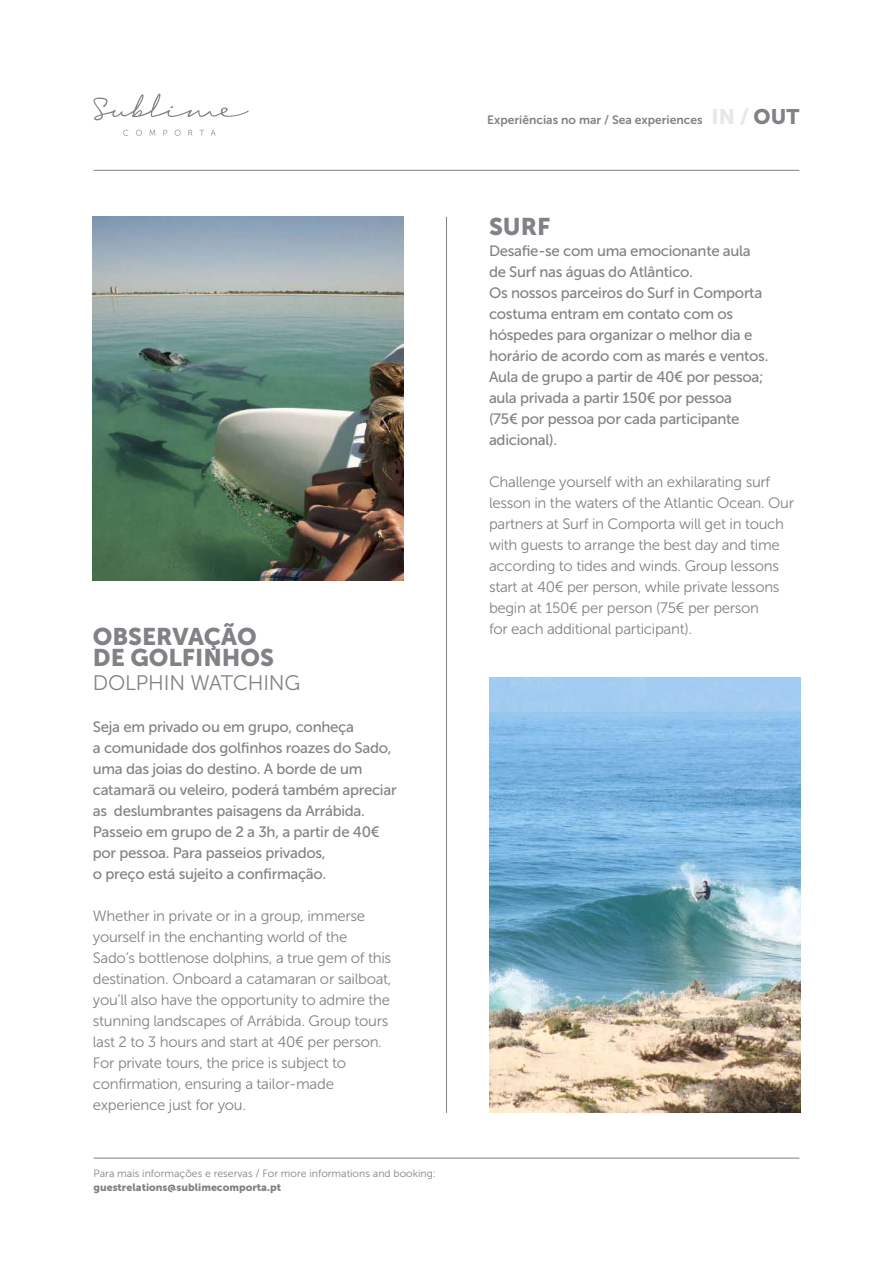
<style>
.page{position:relative;width:893px;height:1263px;background:#fff}
.page>*{position:absolute;margin:0;border:0;box-sizing:border-box;transform-origin:0 0}
.t1{font:24px/21px "Museo Sans 900";color:#808285}
.t2{font:21px "Museo Sans 300";letter-spacing:-.01em;color:#808285}
.t3{font:15px/21px "Museo Sans 300";letter-spacing:-.02em;color:#808285}
.t4{font:15px/21px "Museo Sans 500";letter-spacing:-.02em;color:#808285}
.t5{font:12.15px "Museo Sans 700";color:#808285}
.t6{font:10.5px "Museo Sans 300";color:#808285}
.t7{font:10.5px "Museo Sans 900";color:#808285}
.s1{font-family:"Museo Sans 900";font-size:21px;color:#e6e7e9}
.s2{font-family:"Museo Sans 900";font-size:21px}
</style>
<div class="page">
<hr style="left:94px;top:1158px;width:705px;height:1px;background:#808285">
<hr style="left:94px;top:170px;width:705px;height:1px;background:#808285">
<svg style="left:94px;top:94px;width:155px;height:26px"></svg>
<svg style="left:123px;top:130px;width:5px;height:6px"></svg>
<svg style="left:136px;top:130px;width:6px;height:6px"></svg>
<svg style="left:150px;top:130px;width:5px;height:6px"></svg>
<svg style="left:163px;top:130px;width:4px;height:6px"></svg>
<svg style="left:175px;top:130px;width:6px;height:6px"></svg>
<svg style="left:188px;top:130px;width:4px;height:6px"></svg>
<svg style="left:200px;top:130px;width:4px;height:6px"></svg>
<svg style="left:211px;top:130px;width:5px;height:6px"></svg>
<img style="left:93px;top:217px;width:311px;height:364px">
<img style="left:489px;top:677px;width:311px;height:436px">
<hr style="left:446px;top:217px;width:1px;height:896px;background:#808285">
<h1 class="t1" style="left:93px;top:626px;width:183px">OBSERVAÇÃO<br>DE GOLFINHOS</h1>
<h2 class="t2" style="left:93px;top:672px;width:209px">DOLPHIN WATCHING</h2>
<p class="t4" style="left:93px;top:716px;width:305px">Seja em privado ou em grupo, conheça<br>a comunidade dos golfinhos roazes do Sado, uma das joias do destino. A borde de um catamarã ou veleiro, poderá também apreciar as deslumbrantes paisagens da Arrábida.<br>Passeio em grupo de 2 a 3h, a partir de 40€ por pessoa. Para passeios privados,<br>o preço está sujeito a confirmação.</p>
<p class="t3" style="left:93px;top:906px;width:300px">Whether in private or in a group, immerse yourself in the enchanting world of the Sado’s bottlenose dolphins, a true gem of this destination. Onboard a catamaran or sailboat, you’ll also have the opportunity to admire the stunning landscapes of Arrábida. Group tours last 2 to 3 hours and start at 40€ per person.<br>For private tours, the price is subject to confirmation, ensuring a tailor-made experience just for you.</p>
<p class="t6" style="left:94px;top:1168px;width:344px">Para mais informações e reservas / For more informations and booking:</p>
<p class="t7" style="left:94px;top:1181px;width:189px">guestrelations@sublimecomporta.pt</p>
<p class="t5" style="left:487px;top:113px;width:314px">Experiências no mar / Sea experiences <span class="s1">IN /</span> <span class="s2">OUT</span></p>
<h1 class="t1" style="left:489px;top:216px;width:63px">SURF</h1>
<p class="t4" style="left:489px;top:240px;width:281px">Desafie-se com uma emocionante aula de Surf nas águas do Atlântico.<br>Os nossos parceiros do Surf in Comporta costuma entram em contato com os hóspedes para organizar o melhor dia e horário de acordo com as marés e ventos.<br>Aula de grupo a partir de 40€ por pessoa; aula privada a partir 150€ por pessoa<br>(75€ por pessoa por cada participante adicional).</p>
<p class="t3" style="left:489px;top:471px;width:307px">Challenge yourself with an exhilarating surf lesson in the waters of the Atlantic Ocean. Our partners at Surf in Comporta will get in touch with guests to arrange the best day and time according to tides and winds. Group lessons start at 40€ per person, while private lessons begin at 150€ per person (75€ per person<br>for each additional participant).</p>
</div>
